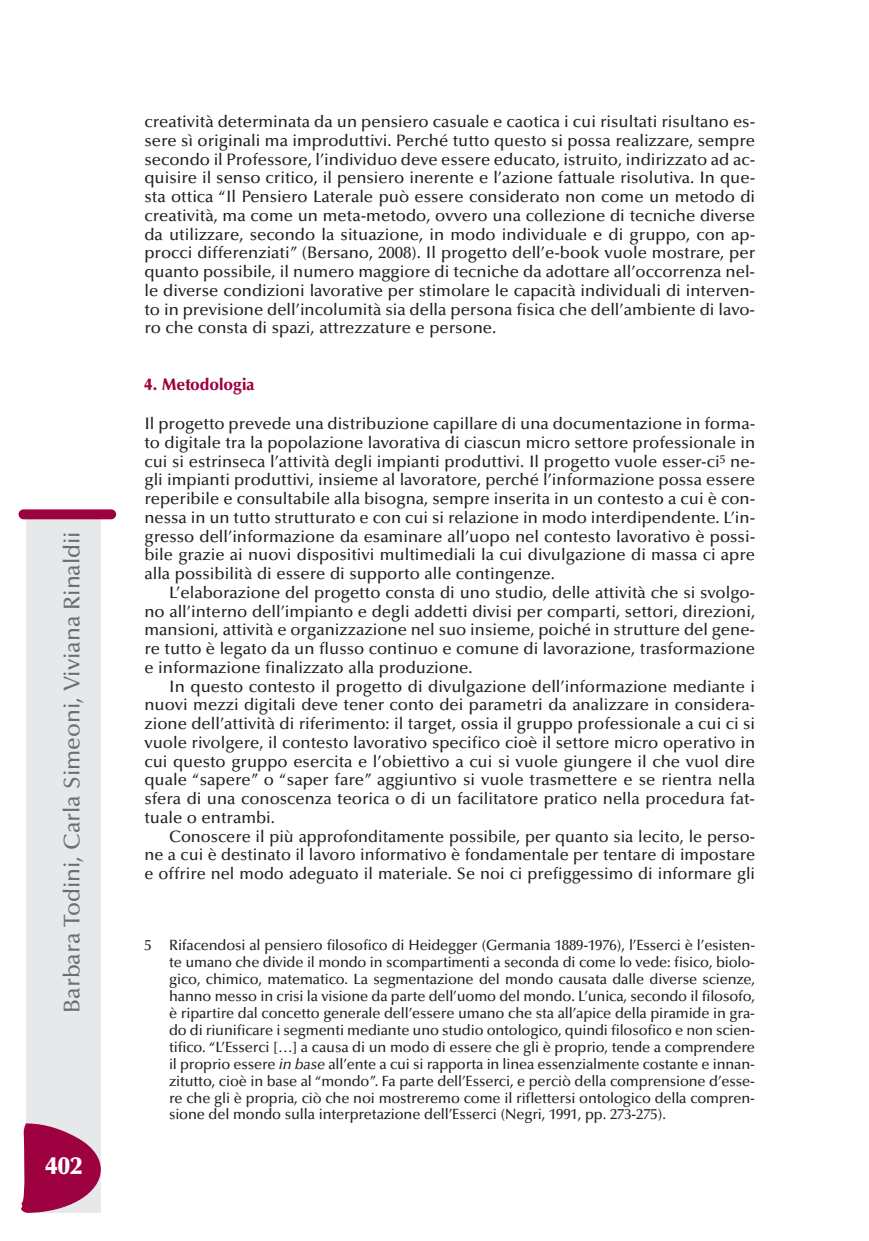
<style>
.page{position:relative;width:869px;height:1241px;background:#fff}
.page>*{position:absolute;margin:0;border:0;box-sizing:border-box;transform-origin:0 0}
.t1{font:900 24.5px "Optima";color:#fff}
.t2{font:500 22.75px "Optima";color:#6c6d70}
.t3{font:500 16.62px/18.7px "Optima";color:#231f20;text-align:justify}
.t4{font:900 16.62px "Optima";color:#9d0140;scale:.95 1}
.t5{font:500 14.88px/17px "Optima";letter-spacing:-.01em;color:#231f20;text-align:justify}
.s1{font-style:italic}
</style>
<div class="page">
<div style="left:27px;top:517px;width:74px;height:695px;background:#e7e8e9"></div>
<div style="left:19px;top:509px;width:97px;height:10px;background:#9d0140;border-radius:5px"></div>
<svg style="left:21px;top:1122px;width:80px;height:90px"></svg>
<h2 class="t2" style="left:63px;top:1012px;width:483px;rotate:-90deg">Barbara Todini, Carla Simeoni, Viviana Rinaldii</h2>
<h1 class="t1" style="left:45px;top:1155px;width:38px">402</h1>
<p class="t3" style="left:144px;top:114px;width:612px">creatività determinata da un pensiero casuale e caotica i cui risultati risultano es&shy;sere sì originali ma improduttivi. Perché tutto questo si possa realizzare, sempre secondo il Professore, l’individuo deve essere educato, istruito, indirizzato ad ac&shy;quisire il senso critico, il pensiero inerente e l’azione fattuale risolutiva. In que&shy;sta ottica “Il Pensiero Laterale può essere considerato non come un metodo di creatività, ma come un meta-metodo, ovvero una collezione di tecniche diverse da utilizzare, secondo la situazione, in modo individuale e di gruppo, con ap&shy;procci differenziati” (Bersano, 2008). Il progetto dell’e-book vuole mostrare, per quanto possibile, il numero maggiore di tecniche da adottare all’occorrenza nel&shy;le diverse condizioni lavorative per stimolare le capacità individuali di interven&shy;to in previsione dell’incolumità sia della persona fisica che dell’ambiente di lavo&shy;ro che consta di spazi, attrezzature e persone.</p>
<p class="t4" style="left:144px;top:377px;width:117px">4. Metodologia</p>
<p class="t3" style="left:144px;top:415px;width:612px">Il progetto prevede una distribuzione capillare di una documentazione in forma&shy;to digitale tra la popolazione lavorativa di ciascun micro settore professionale in cui si estrinseca l’attività degli impianti produttivi. Il progetto vuole esser-ci<sup>5</sup> ne&shy;gli impianti produttivi, insieme al lavoratore, perché l’informazione possa essere reperibile e consultabile alla bisogna, sempre inserita in un contesto a cui è con&shy;nessa in un tutto strutturato e con cui si relazione in modo interdipendente. L’in&shy;gresso dell’informazione da esaminare all’uopo nel contesto lavorativo è possi&shy;bile grazie ai nuovi dispositivi multimediali la cui divulgazione di massa ci apre alla possibilità di essere di supporto alle contingenze.</p>
<p class="t3" style="left:144px;top:584px;width:612px;text-indent:25px">L’elaborazione del progetto consta di uno studio, delle attività che si svolgo&shy;no all’interno dell’impianto e degli addetti divisi per comparti, settori, direzioni, mansioni, attività e organizzazione nel suo insieme, poiché in strutture del gene&shy;re tutto è legato da un flusso continuo e comune di lavorazione, trasformazione e informazione finalizzato alla produzione.</p>
<p class="t3" style="left:144px;top:678px;width:612px;text-indent:25px">In questo contesto il progetto di divulgazione dell’informazione mediante i nuovi mezzi digitali deve tener conto dei parametri da analizzare in considera&shy;zione dell’attività di riferimento: il target, ossia il gruppo professionale a cui ci si vuole rivolgere, il contesto lavorativo specifico cioè il settore micro operativo in cui questo gruppo esercita e l’obiettivo a cui si vuole giungere il che vuol dire quale “sapere” o “saper fare” aggiuntivo si vuole trasmettere e se rientra nella sfera di una conoscenza teorica o di un facilitatore pratico nella procedura fat&shy;tuale o entrambi.</p>
<p class="t3" style="left:144px;top:828px;width:612px;text-indent:25px">Conoscere il più approfonditamente possibile, per quanto sia lecito, le perso&shy;ne a cui è destinato il lavoro informativo è fondamentale per tentare di impostare e offrire nel modo adeguato il materiale. Se noi ci prefiggessimo di informare gli</p>
<p class="t5" style="left:169px;top:937px;width:587px;text-indent:-25px">5 Rifacendosi al pensiero filosofico di Heidegger (Germania 1889-1976), l’Esserci è l’esisten&shy;te umano che divide il mondo in scompartimenti a seconda di come lo vede: fisico, biolo&shy;gico, chimico, matematico. La segmentazione del mondo causata dalle diverse scienze, hanno messo in crisi la visione da parte dell’uomo del mondo. L’unica, secondo il filosofo, è ripartire dal concetto generale dell’essere umano che sta all’apice della piramide in gra&shy;do di riunificare i segmenti mediante uno studio ontologico, quindi filosofico e non scien&shy;tifico. “L’Esserci […] a causa di un modo di essere che gli è proprio, tende a comprendere il proprio essere <span class="s1">in base</span> all’ente a cui si rapporta in linea essenzialmente costante e innan&shy;zitutto, cioè in base al “mondo”. Fa parte dell’Esserci, e perciò della comprensione d’esse&shy;re che gli è propria, ciò che noi mostreremo come il riflettersi ontologico della compren&shy;sione del mondo sulla interpretazione dell’Esserci (Negri, 1991, pp. 273-275).</p>
</div>
